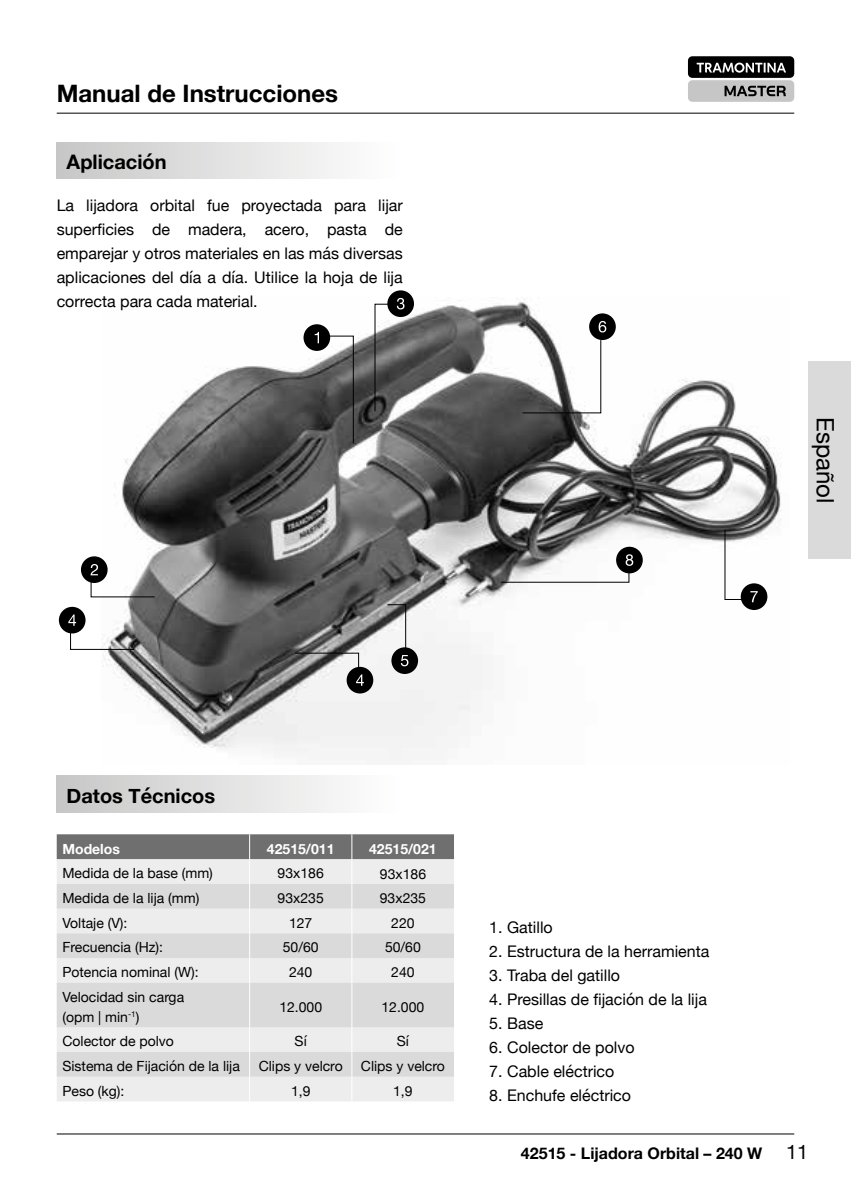
<style>
.page{position:relative;width:851px;height:1191px;background:#fff}
.page>*{position:absolute;margin:0;border:0;box-sizing:border-box;transform-origin:0 0}
.t1{font:700 24px "Helvetica Neue";color:#000}
.t2{font:24px "Helvetica Neue";color:#000}
.t3{font:700 20px "Helvetica Neue";color:#000}
.t4{font:16px/24px "Helvetica Neue";color:#000;text-align:justify}
.t5{font:700 16px "Helvetica Neue";color:#000}
.t6{font:14px/20px "Helvetica Neue";color:#000}
.t7{font:700 14px "Helvetica Neue";color:#fff}
.s1{font-weight:400;font-size:20px}
</style>
<div class="page">
<hr style="left:57px;top:113px;width:737px;height:1px;background:#000">
<hr style="left:57px;top:1133px;width:737px;height:1px;background:#000">
<div style="left:808px;top:361px;width:42px;height:198px;background:#dadada"></div>
<div style="left:687px;top:80px;width:107px;height:22px;background:#c6c6c6;border-radius:5px"></div>
<div style="left:687px;top:56px;width:107px;height:22px;background:#000;border-radius:5px"></div>
<svg style="left:724px;top:86px;width:61px;height:10px"></svg>
<svg style="left:696px;top:63px;width:90px;height:10px"></svg>
<img style="left:103px;top:299px;width:678px;height:461px">
<div style="left:303px;top:324px;width:27px;height:27px;background:#000;border-radius:50%"></div>
<div style="left:391px;top:647px;width:27px;height:27px;background:#000;border-radius:50%"></div>
<div style="left:387px;top:290px;width:27px;height:27px;background:#000;border-radius:50%"></div>
<div style="left:740px;top:583px;width:27px;height:27px;background:#000;border-radius:50%"></div>
<svg style="left:750px;top:591px;width:7px;height:11px"></svg>
<div style="left:81px;top:556px;width:27px;height:27px;background:#000;border-radius:50%"></div>
<div style="left:59px;top:607px;width:26px;height:26px;background:#000;border-radius:50%"></div>
<div style="left:346px;top:667px;width:27px;height:26px;background:#000;border-radius:50%"></div>
<svg style="left:314px;top:332px;width:40px;height:112px"></svg>
<svg style="left:521px;top:339px;width:80px;height:75px"></svg>
<svg style="left:374px;top:298px;width:30px;height:114px"></svg>
<svg style="left:723px;top:528px;width:21px;height:72px"></svg>
<svg style="left:386px;top:603px;width:22px;height:63px"></svg>
<svg style="left:90px;top:564px;width:66px;height:34px"></svg>
<svg style="left:68px;top:614px;width:67px;height:36px"></svg>
<svg style="left:294px;top:652px;width:70px;height:34px"></svg>
<div style="left:589px;top:313px;width:26px;height:27px;background:#000;border-radius:50%"></div>
<svg style="left:598px;top:321px;width:8px;height:11px"></svg>
<div style="left:57px;top:143px;width:346px;height:36px;background:linear-gradient(to right,#c7c7c7,#fff)"></div>
<div style="left:57px;top:776px;width:346px;height:36px;background:linear-gradient(to right,#c7c7c7,#fff)"></div>
<div style="left:57px;top:1076px;width:397px;height:25px;background:#ededed"></div>
<svg style="left:57px;top:982px;width:397px;height:94px;background:#dfdfdf"></svg>
<hr style="left:249px;top:982px;width:1px;height:45px;background:#fff">
<hr style="left:351px;top:982px;width:1px;height:45px;background:#fff">
<svg style="left:249px;top:1027px;width:1px;height:74px"></svg>
<svg style="left:351px;top:1027px;width:1px;height:74px"></svg>
<svg style="left:57px;top:834px;width:397px;height:148px;background:#d2d1d1"></svg>
<div style="left:616px;top:547px;width:26px;height:26px;background:#000;border-radius:50%"></div>
<svg style="left:500px;top:554px;width:133px;height:29px"></svg>
<h1 class="t1" style="left:57px;top:75px;width:283px">Manual de Instrucciones</h1>
<p class="t3" style="left:67px;top:146px;width:101px">Aplicación</p>
<p class="t4" style="left:57px;top:194px;width:347px">La lijadora orbital fue proyectada para lijar superficies de madera, acero, pasta de emparejar y otros materiales en las más diversas aplicaciones del día a día. Utilice la hoja de lija correcta para cada material.</p>
<h1 class="t2" style="left:842px;top:417px;width:88px;rotate:90deg">Español</h1>
<p class="t3" style="left:67px;top:779px;width:150px">Datos Técnicos</p>
<p class="t7" style="left:62px;top:837px;width:59px">Modelos</p>
<p class="t7" style="left:267px;top:837px;width:69px">42515/011</p>
<p class="t7" style="left:369px;top:837px;width:69px">42515/021</p>
<p class="t6" style="left:62px;top:864px;width:152px">Medida de la base (mm)</p>
<p class="t6" style="left:277px;top:864px;width:48px">93x186</p>
<p class="t6" style="left:380px;top:864px;width:48px">93x186</p>
<p class="t6" style="left:62px;top:888px;width:138px">Medida de la lija (mm)</p>
<p class="t6" style="left:277px;top:888px;width:48px">93x235</p>
<p class="t6" style="left:380px;top:888px;width:48px">93x235</p>
<p class="t6" style="left:62px;top:913px;width:67px">Voltaje (V):</p>
<p class="t6" style="left:289px;top:913px;width:25px">127</p>
<p class="t6" style="left:391px;top:913px;width:25px">220</p>
<p class="t6" style="left:62px;top:938px;width:102px">Frecuencia (Hz):</p>
<p class="t6" style="left:283px;top:938px;width:37px">50/60</p>
<p class="t6" style="left:385px;top:938px;width:37px">50/60</p>
<p class="t6" style="left:62px;top:962px;width:138px">Potencia nominal (W):</p>
<p class="t6" style="left:289px;top:962px;width:25px">240</p>
<p class="t6" style="left:391px;top:962px;width:25px">240</p>
<p class="t6" style="left:62px;top:987px;width:123px">Velocidad sin carga (opm | min<sup>-1</sup>)</p>
<p class="t6" style="left:279px;top:997px;width:44px">12.000</p>
<p class="t6" style="left:381px;top:997px;width:44px">12.000</p>
<p class="t6" style="left:62px;top:1032px;width:113px">Colector de polvo</p>
<p class="t6" style="left:294px;top:1032px;width:14px">Sí</p>
<p class="t6" style="left:397px;top:1032px;width:14px">Sí</p>
<p class="t6" style="left:62px;top:1056px;width:179px">Sistema de Fijación de la lija</p>
<p class="t6" style="left:259px;top:1056px;width:85px">Clips y velcro</p>
<p class="t6" style="left:361px;top:1056px;width:85px">Clips y velcro</p>
<p class="t6" style="left:62px;top:1081px;width:63px">Peso (kg):</p>
<p class="t6" style="left:291px;top:1081px;width:21px">1,9</p>
<p class="t6" style="left:393px;top:1081px;width:21px">1,9</p>
<p class="t4" style="left:489px;top:916px;width:65px">1. Gatillo</p>
<p class="t4" style="left:489px;top:940px;width:221px">2. Estructura de la herramienta</p>
<p class="t4" style="left:489px;top:964px;width:132px">3. Traba del gatillo</p>
<p class="t4" style="left:489px;top:988px;width:219px">4. Presillas de fijación de la lija</p>
<p class="t4" style="left:489px;top:1012px;width:55px">5. Base</p>
<p class="t4" style="left:489px;top:1036px;width:147px">6. Colector de polvo</p>
<p class="t4" style="left:489px;top:1060px;width:127px">7. Cable eléctrico</p>
<p class="t4" style="left:489px;top:1084px;width:143px">8. Enchufe eléctrico</p>
<p class="t5" style="left:521px;top:1140px;width:289px">42515 - Lijadora Orbital – 240 W <span class="s1">11</span></p>
</div>
